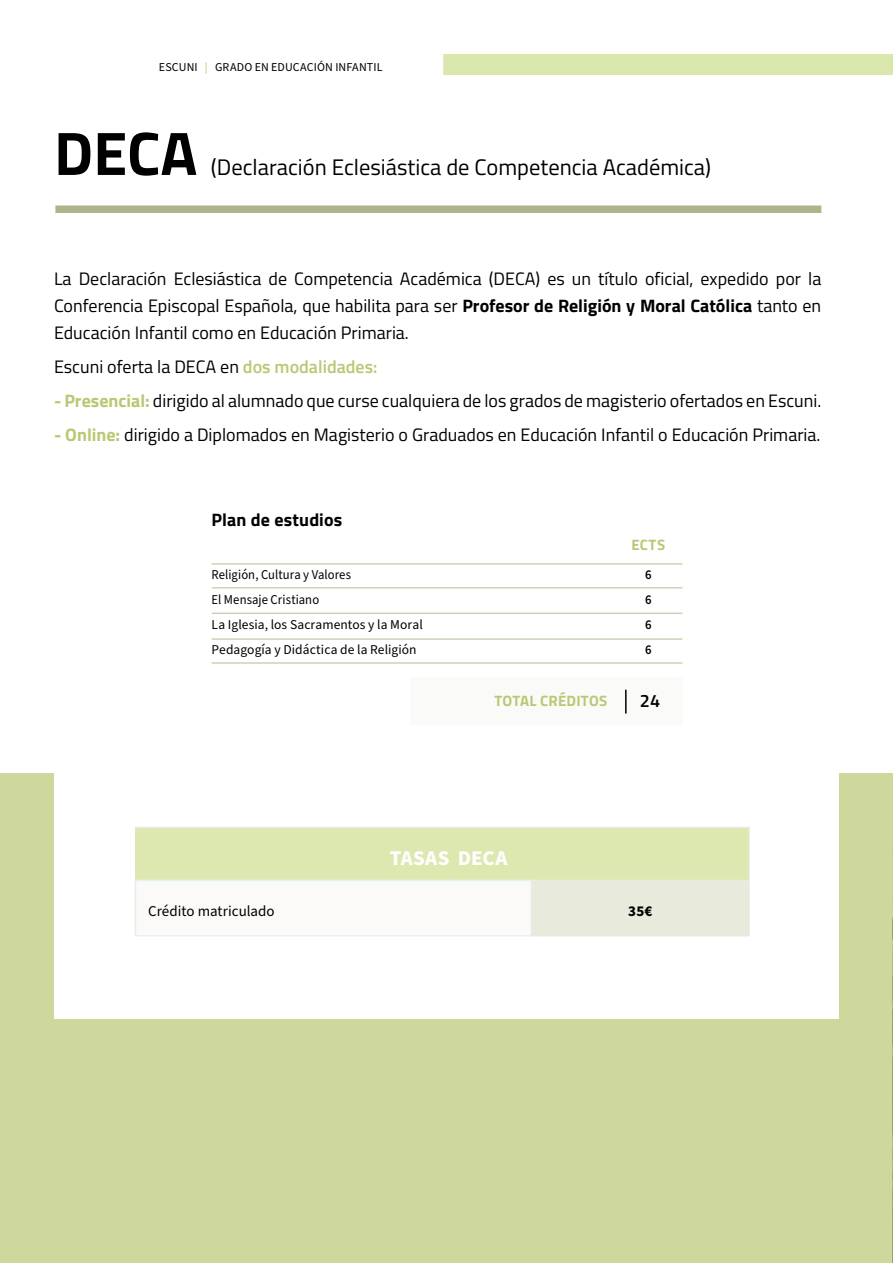
<style>
.page{position:relative;width:893px;height:1263px;background:#fff}
.page>*{position:absolute;margin:0;border:0;box-sizing:border-box;transform-origin:0 0}
.t1{font:700 61.5px "Titillium Web";color:#000}
.t2{font:22.5px "Titillium Web";color:#000}
.t3{font:700 21px "Source Sans Pro";letter-spacing:.01em;color:#fff}
.t4{font:18px/27px "Titillium Web";color:#000;text-align:justify}
.t5{font:700 18px "Titillium Web";letter-spacing:.01em;color:#000}
.t6{font:600 18px "Titillium Web";color:#000}
.t7{font:15px "Source Sans Pro";color:#000}
.t8{font:700 15px "Titillium Web";letter-spacing:.015em;color:#bac874}
.t9{font:700 15px "Source Sans Pro";color:#000}
.t10{font:13.5px/25px "Source Sans Pro";letter-spacing:.005em;color:#000;scale:.94 1}
.t11{font:600 13.5px/25px "Source Sans Pro";color:#000;text-align:justify;scale:.94 1}
.t12{font:12px "Source Sans Pro";letter-spacing:.01em;color:#000}
.s1{color:#bac874}
.s2{font-weight:700}
.s3{font-weight:600;color:#bac874}
.s4{font-weight:700;color:#bac874}
</style>
<div class="page">
<div style="left:443px;top:54px;width:450px;height:21px;background:#dae7ac"></div>
<div style="left:55px;top:205px;width:766px;height:8px;background:#acb58c"></div>
<hr style="left:212px;top:563px;width:470px;height:2px;background:#9aa573">
<hr style="left:212px;top:587px;width:470px;height:1px;background:#9aa573">
<hr style="left:212px;top:613px;width:470px;height:1px;background:#9aa573">
<hr style="left:212px;top:638px;width:470px;height:2px;background:#9aa573">
<hr style="left:212px;top:662px;width:470px;height:2px;background:#9aa573">
<div style="left:410px;top:677px;width:272px;height:48px;background:#fafaf9"></div>
<hr style="left:625px;top:690px;width:2px;height:23px;background:#000">
<div style="left:0;top:773px;width:893px;height:490px;background:#ced89d"></div>
<div style="left:54px;top:773px;width:785px;height:246px;background:#fff"></div>
<div style="left:135px;top:827px;width:614px;height:53px;background:#dce8b0"></div>
<div style="left:135px;top:880px;width:396px;height:56px;background:#fbfaf9"></div>
<div style="left:531px;top:880px;width:218px;height:56px;background:#e8eadc"></div>
<hr style="left:135px;top:827px;width:396px;height:1px;background:#eaeae7">
<hr style="left:531px;top:827px;width:219px;height:1px;background:#eaeae7">
<hr style="left:749px;top:828px;width:1px;height:52px;background:#eaeae7">
<hr style="left:749px;top:880px;width:1px;height:55px;background:#eaeae7">
<hr style="left:135px;top:881px;width:1px;height:54px;background:#eaeae7">
<hr style="left:531px;top:880px;width:218px;height:1px;background:#eaeae7">
<hr style="left:531px;top:881px;width:1px;height:54px;background:#eaeae7">
<hr style="left:531px;top:935px;width:219px;height:1px;background:#eaeae7">
<hr style="left:135px;top:880px;width:396px;height:1px;background:#e7f3f3">
<hr style="left:135px;top:935px;width:396px;height:1px;background:#e7f3f3">
<p class="t12" style="left:159px;top:59px;width:225px">ESCUNI <span class="s1">|</span> GRADO EN EDUCACIÓN INFANTIL</p>
<h1 class="t1" style="left:54px;top:106px;width:145px">DECA</h1>
<p class="t2" style="left:211px;top:151px;width:502px">(Declaración Eclesiástica de Competencia Académica)</p>
<p class="t4" style="left:54px;top:264px;width:769px">La Declaración Eclesiástica de Competencia Académica (DECA) es un título oficial, expedido por la Conferencia Episcopal Española, que habilita para ser <span class="s2">Profesor de Religión y Moral Católica</span> tanto en Educación Infantil como en Educación Primaria.</p>
<p class="t4" style="left:54px;top:352px;width:325px">Escuni oferta la DECA en <span class="s3">dos modalidades:</span></p>
<p class="t4" style="left:54px;top:386px;width:769px"><span class="s4">- Presencial:</span> dirigido al alumnado que curse cualquiera de los grados de magisterio ofertados en Escuni.</p>
<p class="t4" style="left:54px;top:420px;width:768px"><span class="s4">- Online:</span> dirigido a Diplomados en Magisterio o Graduados en Educación Infantil o Educación Primaria.</p>
<p class="t5" style="left:212px;top:506px;width:132px">Plan de estudios</p>
<p class="t10" style="left:212px;top:563px;width:226px">Religión, Cultura y Valores<br>El Mensaje Cristiano<br>La Iglesia, los Sacramentos y la Moral<br>Pedagogía y Didáctica de la Religión</p>
<p class="t8" style="left:631px;top:534px;width:35px">ECTS</p>
<p class="t11" style="left:645px;top:562px;width:8px">6<br>6<br>6<br>6</p>
<p class="t8" style="left:494px;top:689px;width:114px">TOTAL CRÉDITOS</p>
<p class="t6" style="left:640px;top:687px;width:22px">24</p>
<p class="t3" style="left:390px;top:843px;width:119px">TASAS DECA</p>
<p class="t7" style="left:148px;top:901px;width:128px">Crédito matriculado</p>
<p class="t9" style="left:628px;top:901px;width:26px">35€</p>
</div>
